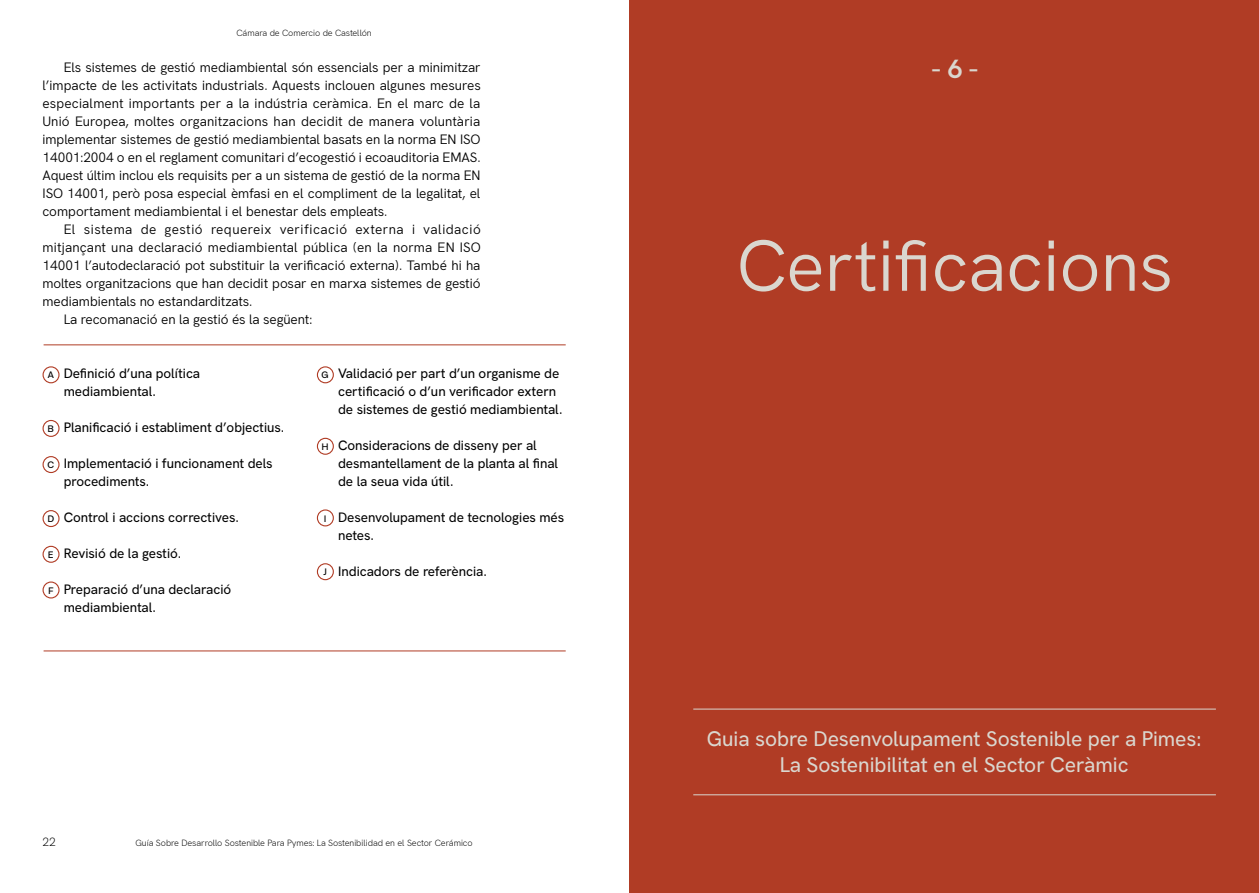
<style>
.page{position:relative;width:1259px;height:893px;background:#fff}
.page>*{position:absolute;margin:0;border:0;box-sizing:border-box;transform-origin:0 0}
.t1{font:72px "Hanken Grotesk";color:#dad7cf}
.t2{font:700 26.7px "Hanken Grotesk";color:#dad7cf}
.t3{font:500 21px/25.2px "Hanken Grotesk";letter-spacing:-.005em;color:#dad7cf;text-align:center}
.t4{font:13.5px/18px "Hanken Grotesk";color:#000;text-align:justify}
.t5{font:500 13.5px/18px "Hanken Grotesk";letter-spacing:-.005em;color:#000}
.t6{font:13.5px "Hanken Grotesk";letter-spacing:.04em;color:#000}
.t7{font:300 12px "Hanken Grotesk";color:#000}
.t8{font:300 9px "Hanken Grotesk";letter-spacing:-.01em;color:#000}
.t9{font:500 9px "Alliance No.1";color:#000}
</style>
<div class="page">
<div style="left:43px;top:366px;width:17px;height:17px;border:1px solid #b03c25;border-radius:50%"></div>
<div style="left:317px;top:366px;width:17px;height:17px;border:1px solid #b03c25;border-radius:50%"></div>
<div style="left:317px;top:438px;width:17px;height:17px;border:1px solid #b03c25;border-radius:50%"></div>
<div style="left:317px;top:509px;width:17px;height:17px;border:1px solid #b03c25;border-radius:50%"></div>
<div style="left:317px;top:563px;width:17px;height:17px;border:1px solid #b03c25;border-radius:50%"></div>
<div style="left:43px;top:420px;width:17px;height:17px;border:1px solid #b03c25;border-radius:50%"></div>
<div style="left:43px;top:456px;width:17px;height:17px;border:1px solid #b03c25;border-radius:50%"></div>
<div style="left:43px;top:510px;width:17px;height:17px;border:1px solid #b03c25;border-radius:50%"></div>
<div style="left:43px;top:546px;width:17px;height:17px;border:1px solid #b03c25;border-radius:50%"></div>
<div style="left:43px;top:581px;width:17px;height:17px;border:1px solid #b03c25;border-radius:50%"></div>
<div style="left:629px;top:0;width:630px;height:893px;background:#b03c25"></div>
<hr style="left:44px;top:344px;width:522px;height:1px;background:#b03c25">
<hr style="left:44px;top:651px;width:522px;height:1px;background:#b03c25">
<hr style="left:693px;top:794px;width:523px;height:1px;background:#dad7cf">
<hr style="left:693px;top:709px;width:523px;height:1px;background:#dad7cf">
<p class="t8" style="left:236px;top:26px;width:137px">Cámara de Comercio de Castellón</p>
<p class="t4" style="left:43px;top:57px;width:440px;text-indent:21px">Els sistemes de gestió mediambiental són essencials per a minimitzar l’impacte de les activitats industrials. Aquests inclouen algunes mesures especialment importants per a la indústria ceràmica. En el marc de la Unió Europea, moltes organitzacions han decidit de manera voluntària implementar sistemes de gestió mediambiental basats en la norma EN ISO 14001:2004 o en el reglament comunitari d’ecogestió i ecoauditoria EMAS.<br>Aquest últim inclou els requisits per a un sistema de gestió de la norma EN ISO 14001, però posa especial èmfasi en el compliment de la legalitat, el comportament mediambiental i el benestar dels empleats.</p>
<p class="t6" style="left:64px;top:219px;width:418px">El sistema de gestió requereix verificació externa i validació</p>
<p class="t4" style="left:43px;top:237px;width:440px">mitjançant una declaració mediambiental pública (en la norma EN ISO</p>
<p class="t4" style="left:43px;top:255px;width:439px">14001 l’autodeclaració pot substituir la verificació externa). També hi ha</p>
<p class="t4" style="left:43px;top:273px;width:439px">moltes organitzacions que han decidit posar en marxa sistemes de gestió</p>
<p class="t4" style="left:43px;top:291px;width:211px">mediambientals no estandarditzats.</p>
<p class="t4" style="left:64px;top:309px;width:250px">La recomanació en la gestió és la següent:</p>
<p class="t5" style="left:64px;top:363px;width:138px">Definició d’una política mediambiental.</p>
<p class="t5" style="left:64px;top:417px;width:222px">Planificació i establiment d’objectius.</p>
<p class="t5" style="left:64px;top:453px;width:210px">Implementació i funcionament dels procediments.</p>
<p class="t5" style="left:64px;top:507px;width:177px">Control i accions correctives.</p>
<p class="t5" style="left:64px;top:543px;width:119px">Revisió de la gestió.</p>
<p class="t5" style="left:64px;top:579px;width:169px">Preparació d’una declaració mediambiental.</p>
<p class="t9" style="left:48px;top:370px;width:8px">A</p>
<p class="t9" style="left:321px;top:370px;width:9px">G</p>
<p class="t9" style="left:48px;top:423px;width:8px">B</p>
<p class="t9" style="left:47px;top:459px;width:8px">C</p>
<p class="t9" style="left:321px;top:441px;width:9px">H</p>
<p class="t9" style="left:324px;top:513px;width:4px">I</p>
<p class="t9" style="left:47px;top:513px;width:8px">D</p>
<p class="t9" style="left:48px;top:549px;width:7px">E</p>
<p class="t9" style="left:48px;top:585px;width:7px">F</p>
<p class="t9" style="left:323px;top:567px;width:5px">J</p>
<p class="t5" style="left:338px;top:363px;width:226px">Validació per part d’un organisme de certificació o d’un verificador extern de sistemes de gestió mediambiental.</p>
<p class="t5" style="left:338px;top:435px;width:222px">Consideracions de disseny per al desmantellament de la planta al final de la seua vida útil.</p>
<p class="t5" style="left:338px;top:507px;width:227px">Desenvolupament de tecnologies més netes.</p>
<p class="t5" style="left:338px;top:561px;width:150px">Indicadors de referència.</p>
<p class="t7" style="left:43px;top:833px;width:15px">22</p>
<p class="t8" style="left:136px;top:836px;width:338px">Guía Sobre Desarrollo Sostenible Para Pymes: La Sostenibilidad en el Sector Cerámico</p>
<h2 class="t2" style="left:931px;top:48px;width:48px">- 6 -</h2>
<h1 class="t1" style="left:736px;top:210px;width:438px">Certificacions</h1>
<h3 class="t3" style="left:707px;top:725px;width:496px">Guia sobre Desenvolupament Sostenible per a Pimes:<br>La Sostenibilitat en el Sector Ceràmic</h3>
</div>
